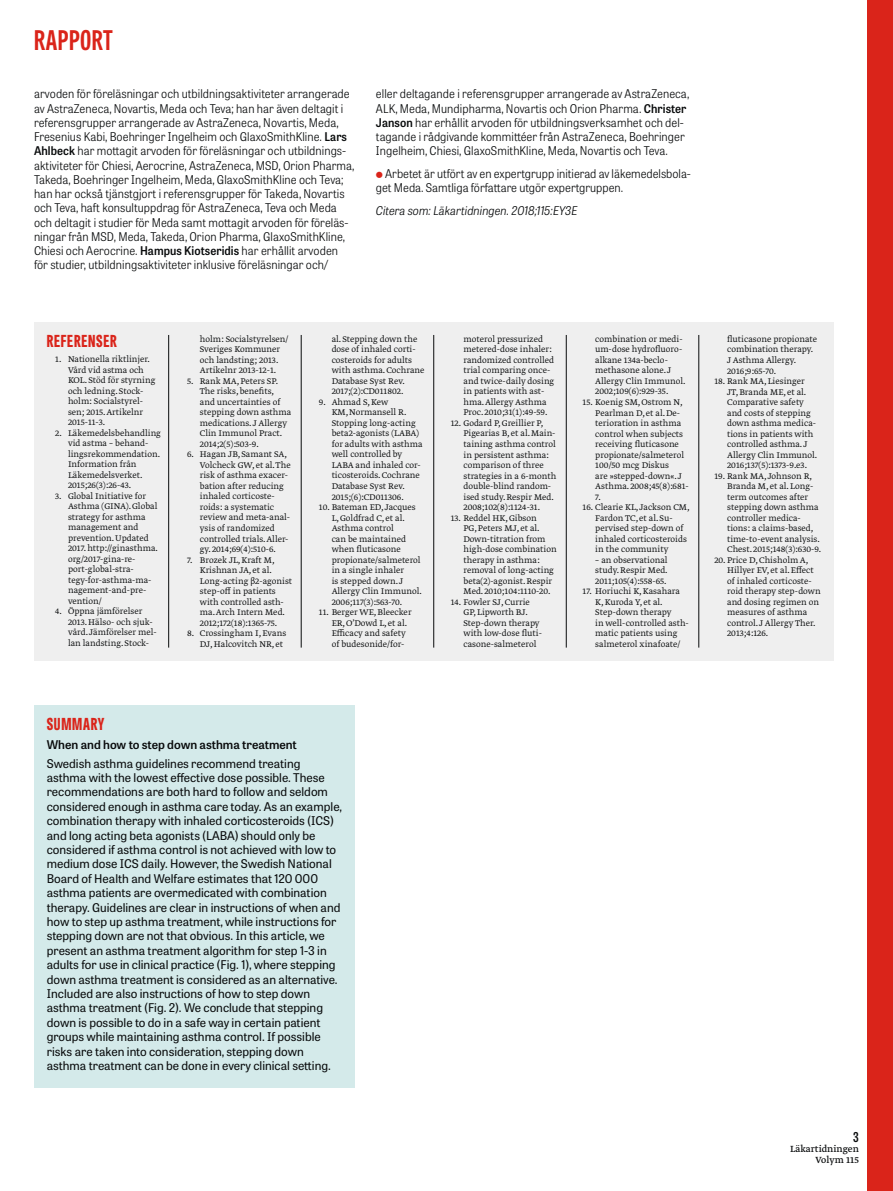
<style>
.page{position:relative;width:893px;height:1191px;background:#fff}
.page>*{position:absolute;margin:0;border:0;box-sizing:border-box;transform-origin:0 0}
.t1{font:700 27px "Tablet Gothic Compressed";letter-spacing:.02em;color:#da241a}
.t2{font:800 16.5px "Tablet Gothic Compressed";letter-spacing:.045em;color:#da241a}
.t3{font:600 13.5px "Tablet Gothic Condensed";color:#090b0c}
.t4{font:300 12px/14.2px "Tablet Gothic Narrow";letter-spacing:.005em;color:#090b0c}
.t5{font:12px/14.4px "Tablet Gothic";color:#090b0c}
.t6{font:italic 300 12px "Tablet Gothic Narrow";color:#090b0c}
.t7{font:600 12px "Tablet Gothic";color:#090b0c}
.t8{font:10.5px/10.5px "Greta Text Pro";color:#090b0c;text-align:right}
.t9{font:9.75px/10.5px "Greta Text Pro Light Min";color:#090b0c}
.s1{font-weight:600}
</style>
<div class="page">
<div style="left:867px;top:0;width:26px;height:1191px;background:#da241a"></div>
<div style="left:34px;top:705px;width:321px;height:382px;background:#d4eaea"></div>
<div style="left:34px;top:322px;width:799px;height:338px;background:#efefef"></div>
<hr style="left:168px;top:335px;width:1px;height:312px;background:#090b0c">
<hr style="left:433px;top:335px;width:1px;height:312px;background:#090b0c">
<hr style="left:301px;top:335px;width:1px;height:312px;background:#090b0c">
<hr style="left:566px;top:335px;width:1px;height:312px;background:#090b0c">
<hr style="left:698px;top:335px;width:1px;height:312px;background:#090b0c">
<h1 class="t1" style="left:34px;top:22px;width:80px">RAPPORT</h1>
<p class="t4" style="left:34px;top:86px;width:322px">arvoden för föreläsningar och utbildningsaktiviteter arrangerade av AstraZeneca, Novartis, Meda och Teva; han har även deltagit i referensgrupper arrangerade av AstraZeneca, Novartis, Meda, Fresenius Kabi, Boehringer Ingelheim och GlaxoSmithKline. <span class="s1">Lars Ahlbeck</span> har mottagit arvoden för föreläsningar och utbildnings&shy;aktiviteter för Chiesi, Aerocrine, AstraZeneca, MSD, Orion Pharma, Takeda, Boehringer Ingelheim, Meda, GlaxoSmithKline och Teva; han har också tjänstgjort i referensgrupper för Takeda, Novartis och Teva, haft konsultuppdrag för AstraZeneca, Teva och Meda och deltagit i studier för Meda samt mottagit arvoden för föreläs&shy;ningar från MSD, Meda, Takeda, Orion Pharma, GlaxoSmithKline, Chiesi och Aerocrine. <span class="s1">Hampus Kiotseridis</span> har erhållit arvoden för studier, utbildningsaktiviteter inklusive föreläsningar och/</p>
<p class="t4" style="left:376px;top:86px;width:315px">eller deltagande i referensgrupper arrangerade av AstraZeneca, ALK, Meda, Mundipharma, Novartis och Orion Pharma. <span class="s1">Christer Janson</span> har erhållit arvoden för utbildningsverksamhet och del&shy;tagande i rådgivande kommittéer från AstraZeneca, Boehringer Ingelheim, Chiesi, GlaxoSmithKline, Meda, Novartis och Teva.</p>
<p class="t4" style="left:376px;top:166px;width:316px;text-indent:9px">Arbetet är utfört av en expertgrupp initierad av läkemedelsbola&shy;get Meda. Samtliga författare utgör expertgruppen.</p>
<p class="t6" style="left:376px;top:202px;width:203px">Citera som: Läkartidningen. 2018;115:EY3E</p>
<h2 class="t2" style="left:47px;top:330px;width:72px">REFERENSER</h2>
<p class="t9" style="left:68px;top:354px;width:89px;text-indent:-13px">1. Nationella riktlinjer.<br>Vård vid astma och<br>KOL. Stöd för styrning och ledning. Stock&shy;holm: Socialstyrel&shy;sen; 2015. Artikelnr<br>2015-11-3.</p>
<p class="t9" style="left:68px;top:428px;width:95px;text-indent:-13px">2. Läkemedelsbehandling vid astma – behand&shy;lingsrekommendation.<br>Information från<br>Läkemedelsverket.<br>2015;26(3):26-43.</p>
<p class="t9" style="left:68px;top:491px;width:92px;text-indent:-13px">3. Global Initiative for<br>Asthma (GINA). Global strategy for asthma management and prevention. Updated<br>2017. http://ginasthma. org/2017-gina-re&shy;port-global-stra&shy;tegy-for-asthma-ma&shy;nagement-and-pre&shy;vention/</p>
<p class="t9" style="left:68px;top:606px;width:90px;text-indent:-13px">4. Öppna jämförelser<br>2013. Hälso- och sjuk&shy;vård. Jämförelser mel&shy;lan landsting. Stock-</p>
<p class="t9" style="left:200px;top:334px;width:90px">holm: Socialstyrelsen/<br>Sveriges Kommuner och landsting; 2013.<br>Artikelnr 2013-12-1.</p>
<p class="t9" style="left:200px;top:376px;width:93px;text-indent:-13px">5. Rank MA, Peters SP.<br>The risks, benefits, and uncertainties of stepping down asthma medications. J Allergy<br>Clin Immunol Pract.<br>2014;2(5):503-9.</p>
<p class="t9" style="left:200px;top:450px;width:92px;text-indent:-13px">6. Hagan JB, Samant SA,<br>Volcheck GW, et al. The risk of asthma exacer&shy;bation after reducing inhaled corticoste&shy;roids: a systematic review and meta-anal&shy;ysis of randomized controlled trials. Aller&shy;gy. 2014;69(4):510-6.</p>
<p class="t9" style="left:200px;top:555px;width:94px;text-indent:-13px">7. Brozek JL, Kraft M,<br>Krishnan JA, et al.<br>Long-acting β2-agonist step-off in patients with controlled asth&shy;ma. Arch Intern Med.<br>2012;172(18):1365-75.</p>
<p class="t9" style="left:200px;top:628px;width:88px;text-indent:-13px">8. Crossingham I, Evans<br>DJ, Halcovitch NR, et</p>
<p class="t9" style="left:332px;top:334px;width:94px">al. Stepping down the dose of inhaled corti&shy;costeroids for adults with asthma. Cochrane<br>Database Syst Rev.<br>2017;(2):CD011802.</p>
<p class="t9" style="left:332px;top:397px;width:92px;text-indent:-13px">9. Ahmad S, Kew<br>KM, Normansell R.<br>Stopping long-acting beta2-agonists (LABA) for adults with asthma well controlled by<br>LABA and inhaled cor&shy;ticosteroids. Cochrane<br>Database Syst Rev.<br>2015;(6):CD011306.</p>
<p class="t9" style="left:332px;top:502px;width:92px;text-indent:-13px">10. Bateman ED, Jacques<br>L, Goldfrad C, et al.<br>Asthma control<br>can be maintained when fluticasone propionate/salmeterol in a single inhaler<br>is stepped down. J<br>Allergy Clin Immunol.<br>2006;117(3):563-70.</p>
<p class="t9" style="left:332px;top:607px;width:81px;text-indent:-13px">11. Berger WE, Bleecker<br>ER, O’Dowd L, et al.<br>Efficacy and safety of budesonide/for-</p>
<p class="t9" style="left:463px;top:334px;width:92px">moterol pressurized metered-dose inhaler: randomized controlled trial comparing once&shy;and twice-daily dosing in patients with ast&shy;hma. Allergy Asthma<br>Proc. 2010;31(1):49-59.</p>
<p class="t9" style="left:463px;top:418px;width:94px;text-indent:-13px">12. Godard P, Greillier P,<br>Pigearias B, et al. Main&shy;taining asthma control in persistent asthma: comparison of three strategies in a 6-month double-blind random&shy;ised study. Respir Med.<br>2008;102(8):1124-31.</p>
<p class="t9" style="left:463px;top:513px;width:95px;text-indent:-13px">13. Reddel HK, Gibson<br>PG, Peters MJ, et al.<br>Down-titration from high-dose combination therapy in asthma: removal of long-acting beta(2)-agonist. Respir<br>Med. 2010;104:1110-20.</p>
<p class="t9" style="left:463px;top:597px;width:80px;text-indent:-13px">14. Fowler SJ, Currie<br>GP, Lipworth BJ.<br>Step-down therapy with low-dose fluti&shy;casone-salmeterol</p>
<p class="t9" style="left:595px;top:334px;width:92px">combination or medi&shy;um-dose hydrofluoro&shy;alkane 134a-beclo&shy;methasone alone. J<br>Allergy Clin Immunol.<br>2002;109(6):929-35.</p>
<p class="t9" style="left:595px;top:397px;width:95px;text-indent:-13px">15. Koenig SM, Ostrom N,<br>Pearlman D, et al. De&shy;terioration in asthma control when subjects receiving fluticasone propionate/salmeterol<br>100/50 mcg Diskus<br>are »stepped-down«. J<br>Asthma. 2008;45(8):681-<br>7.</p>
<p class="t9" style="left:595px;top:502px;width:96px;text-indent:-13px">16. Clearie KL, Jackson CM,<br>Fardon TC, et al. Su&shy;pervised step-down of inhaled corticosteroids in the community</p>
<p class="t9" style="left:595px;top:555px;width:74px;text-align:justify">– an observational study. Respir Med.<br>2011;105(4):558-65.</p>
<p class="t9" style="left:595px;top:586px;width:95px;text-indent:-13px">17. Horiuchi K, Kasahara<br>K, Kuroda Y, et al.<br>Step-down therapy<br>in well-controlled asth&shy;matic patients using salmeterol xinafoate/</p>
<p class="t9" style="left:727px;top:334px;width:91px">fluticasone propionate combination therapy.<br>J Asthma Allergy.<br>2016;9:65-70.</p>
<p class="t9" style="left:727px;top:376px;width:92px;text-indent:-13px">18. Rank MA, Liesinger<br>JT, Branda ME, et al.<br>Comparative safety and costs of stepping down asthma medica&shy;tions in patients with controlled asthma. J<br>Allergy Clin Immunol.<br>2016;137(5):1373-9.e3.</p>
<p class="t9" style="left:727px;top:471px;width:96px;text-indent:-13px">19. Rank MA, Johnson R,<br>Branda M, et al. Long&shy;term outcomes after stepping down asthma controller medica&shy;tions: a claims-based, time-to-event analysis.<br>Chest. 2015;148(3):630-9.</p>
<p class="t9" style="left:727px;top:555px;width:95px;text-indent:-13px">20. Price D, Chisholm A,<br>Hillyer EV, et al. Effect of inhaled corticoste&shy;roid therapy step-down and dosing regimen on measures of asthma control. J Allergy Ther.<br>2013;4:126.</p>
<h2 class="t2" style="left:47px;top:712px;width:59px">SUMMARY</h2>
<p class="t7" style="left:47px;top:736px;width:252px">When and how to step down asthma treatment</p>
<p class="t5" style="left:47px;top:755px;width:297px">Swedish asthma guidelines recommend treating asthma with the lowest effective dose possible. These recommendations are both hard to follow and seldom considered enough in asthma care today. As an example, combination therapy with inhaled corticosteroids (ICS) and long acting beta agonists (LABA) should only be considered if asthma control is not achieved with low to medium dose ICS daily. However, the Swedish National Board of Health and Welfare estimates that 120 000 asthma patients are overmedicated with combination therapy. Guidelines are clear in instructions of when and how to step up asthma treatment, while instructions for stepping down are not that obvious. In this article, we present an asthma treatment algorithm for step 1-3 in adults for use in clinical practice (Fig. 1), where stepping down asthma treatment is considered as an alternative.<br>Included are also instructions of how to step down asthma treatment (Fig. 2). We conclude that stepping down is possible to do in a safe way in certain patient groups while maintaining asthma control. If possible risks are taken into consideration, stepping down asthma treatment can be done in every clinical setting.</p>
<h3 class="t3" style="left:853px;top:1127px;width:7px">3</h3>
<p class="t8" style="left:790px;top:1144px;width:70px">Läkartidningen<br>Volym 115</p>
</div>
